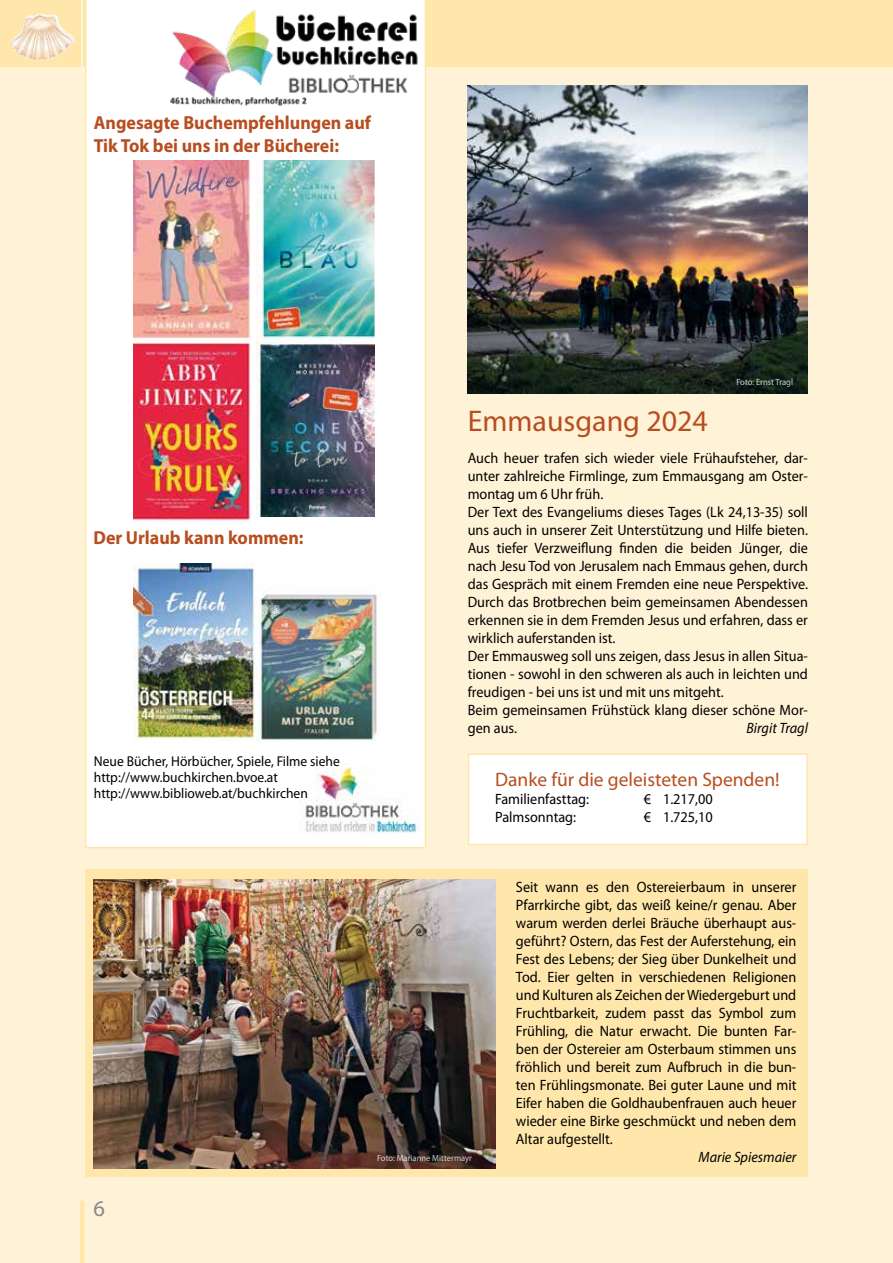
<style>
.page{position:relative;width:893px;height:1263px;background:#fff3d7}
.page>*{position:absolute;margin:0;border:0;box-sizing:border-box;transform-origin:0 0}
.t1{font:30px "Myriad Pro";color:#b84d1f}
.t2{font:22.5px "Myriad Pro";color:#87888a}
.t3{font:19.5px "Myriad Pro";color:#b84d1f}
.t4{font:700 18.9px/22.4px "Myriad Pro";color:#b84d1f;scale:.95 1}
.t5{font:15px/18px "Myriad Pro";color:#000;scale:.95 1}
.t6{font:italic 15px "Myriad Pro";color:#000;scale:.95 1}
.t7{font:14.25px/15.8px "Myriad Pro";color:#000;scale:.95 1}
.t8{font:9px "Myriad Pro";color:#fff;scale:.95 1}
</style>
<div class="page">
<div style="left:80px;top:1201px;width:5px;height:62px;background:#ffe7ab"></div>
<div style="left:0;top:0;width:81px;height:67px;background:#ffe7ab"></div>
<img style="left:10px;top:14px;width:65px;height:47px">
<div style="left:84px;top:0;width:809px;height:67px;background:#ffe7ab"></div>
<div style="left:85px;top:0;width:341px;height:848px;background:#fff"></div>
<img style="left:299px;top:764px;width:124px;height:72px">
<img style="left:170px;top:10px;width:250px;height:95px">
<div style="left:468px;top:753px;width:340px;height:92px;background:#fff;border:2px solid #ffe7ab"></div>
<img style="left:134px;top:564px;width:247px;height:177px">
<img style="left:134px;top:161px;width:117px;height:362px">
<img style="left:256px;top:161px;width:119px;height:355px">
<img style="left:468px;top:85px;width:340px;height:308px">
<div style="left:85px;top:868px;width:723px;height:308px;background:#ffe7ab"></div>
<img style="left:94px;top:880px;width:401px;height:289px">
<p class="t4" style="left:94px;top:111px;width:293px">Angesagte Buchempfehlungen auf<br>Tik Tok bei uns in der Bücherei:</p>
<p class="t4" style="left:94px;top:525px;width:223px">Der Urlaub kann kommen:</p>
<p class="t7" style="left:94px;top:753px;width:260px">Neue Bücher, Hörbücher, Spiele, Filme siehe http://www.buchkirchen.bvoe.at http://www.biblioweb.at/buchkirchen</p>
<p class="t8" style="left:736px;top:376px;width:61px">Foto: Ernst Tragl</p>
<h1 class="t1" style="left:468px;top:402px;width:242px">Emmausgang 2024</h1>
<p class="t5" style="left:468px;top:449px;width:360px">Auch heuer trafen sich wieder viele Frühaufsteher, dar&shy;unter zahlreiche Firmlinge, zum Emmausgang am Oster&shy;montag um 6 Uhr früh.<br>Der Text des Evangeliums dieses Tages (Lk 24,13-35) soll uns auch in unserer Zeit Unterstützung und Hilfe bieten.<br>Aus tiefer Verzweiflung finden die beiden Jünger, die nach Jesu Tod von Jerusalem nach Emmaus gehen, durch das Gespräch mit einem Fremden eine neue Perspektive.<br>Durch das Brotbrechen beim gemeinsamen Abendessen erkennen sie in dem Fremden Jesus und erfahren, dass er wirklich auferstanden ist.<br>Der Emmausweg soll uns zeigen, dass Jesus in allen Situa&shy;tionen - sowohl in den schweren als auch in leichten und freudigen - bei uns ist und mit uns mitgeht.<br>Beim gemeinsamen Frühstück klang dieser schöne Mor&shy;gen aus.</p>
<p class="t6" style="left:747px;top:719px;width:66px">Birgit Tragl</p>
<h3 class="t3" style="left:495px;top:767px;width:286px">Danke für die geleisteten Spenden!</h3>
<p class="t5" style="left:495px;top:789px;width:100px">Familienfasttag:</p>
<p class="t5" style="left:644px;top:789px;width:74px">€ 1.217,00</p>
<p class="t5" style="left:495px;top:807px;width:87px">Palmsonntag:</p>
<p class="t5" style="left:644px;top:807px;width:74px">€ 1.725,10</p>
<p class="t5" style="left:516px;top:878px;width:297px;text-align:justify">Seit wann es den Ostereierbaum in unserer Pfarrkirche gibt, das weiß keine/r genau. Aber warum werden derlei Bräuche überhaupt aus&shy;geführt? Ostern, das Fest der Auferstehung, ein Fest des Lebens; der Sieg über Dunkelheit und Tod. Eier gelten in verschiedenen Religionen und Kulturen als Zeichen der Wiedergeburt und Fruchtbarkeit, zudem passt das Symbol zum Frühling, die Natur erwacht. Die bunten Far&shy;ben der Ostereier am Osterbaum stimmen uns fröhlich und bereit zum Aufbruch in die bun&shy;ten Frühlingsmonate. Bei guter Laune und mit Eifer haben die Goldhaubenfrauen auch heuer wieder eine Birke geschmückt und neben dem Altar aufgestellt.</p>
<h2 class="t2" style="left:94px;top:1195px;width:13px">6</h2>
<p class="t8" style="left:377px;top:1152px;width:101px">Foto: Marianne Mittermayr</p>
<p class="t6" style="left:699px;top:1148px;width:104px">Marie Spiesmaier</p>
</div>
